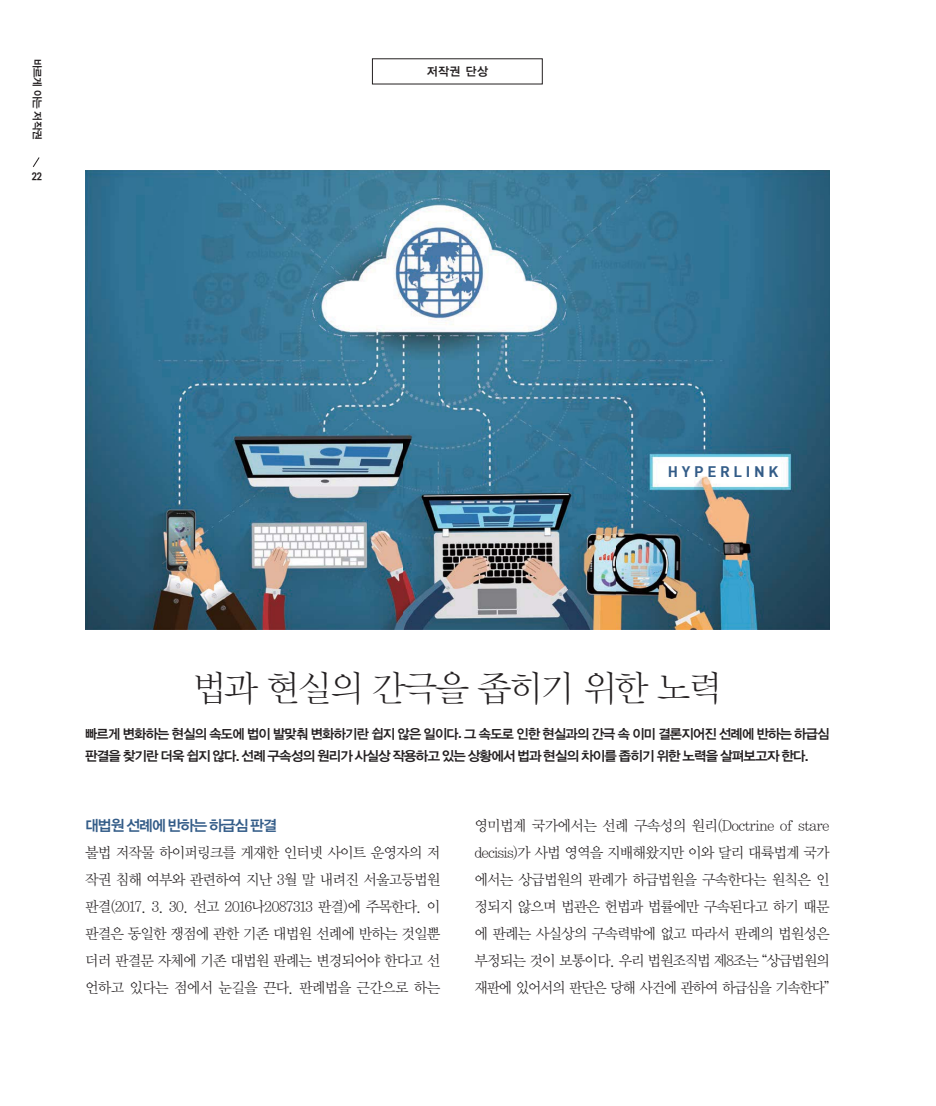
<style>
.page{position:relative;width:936px;height:1106px;background:#fff}
.page>*{position:absolute;margin:0;border:0;box-sizing:border-box;transform-origin:0 0}
.t1{font:36px "YDVY Mj O Std 11 KS Cms UHC H";letter-spacing:-.06em;color:#231f20}
.t2{font:15px "YDVYGO Std 14 KS Cms UHC H";letter-spacing:-.06em;color:#335c88}
.t3{font:15px "Dinbol";letter-spacing:.245em;color:#335c88}
.t4{font:14.7px/27px "YDVY Mj O Std 12 KS Cms UHC H";letter-spacing:-.06em;color:#231f20;text-align:justify}
.t5{font:13.5px/22.5px "YDVYGO Std 14 KS Cms UHC H";letter-spacing:-.05em;color:#231f20}
.t6{font:12px "YDVYGO Std 14 KS Cms UHC H";color:#231f20}
.t7{font:10.5px "YDVYGO Std 14 KS Cms UHC H";letter-spacing:-.04em;color:#231f20}
.t8{font:10.5px "Se N CBL KS Cms UHC H";color:#231f20}
.s1{font-family:"Dinbol"}
</style>
<div class="page">
<svg style="left:33px;top:157px;width:7px;height:10px"></svg>
<img style="left:85px;top:170px;width:744px;height:459px">
<p class="t7" style="left:42px;top:59px;width:82px;rotate:90deg">바르게 아는 저작권</p>
<p class="t8" style="left:32px;top:172px;width:12px">22</p>
<p class="t6" style="left:426px;top:66px;width:63px">저작권 단상</p>
<p class="t3" style="left:668px;top:462px;width:112px">HYPERLINK</p>
<h1 class="t1" style="left:192px;top:671px;width:531px">법과 현실의 간극을 좁히기 위한 노력</h1>
<p class="t5" style="left:85px;top:723px;width:745px">빠르게 변화하는 현실의 속도에 법이 발맞춰 변화하기란 쉽지 않은 일이다<span class="s1">.</span> 그 속도로 인한 현실과의 간극 속 이미 결론지어진 선례에 반하는 하급심 판결을 찾기란 더욱 쉽지 않다<span class="s1">.</span> 선례 구속성의 원리가 사실상 작용하고 있는 상황에서 법과 현실의 차이를 좁히기 위한 노력을 살펴보고자 한다<span class="s1">.</span></p>
<p class="t2" style="left:85px;top:819px;width:193px">대법원 선례에 반하는 하급심 판결</p>
<p class="t4" style="left:85px;top:840px;width:357px">불법 저작물 하이퍼링크를 게재한 인터넷 사이트 운영자의 저 작권 침해 여부와 관련하여 지난 3월 말 내려진 서울고등법원 판결(2017. 3. 30. 선고 2016나2087313 판결)에 주목한다. 이 판결은 동일한 쟁점에 관한 기존 대법원 선례에 반하는 것일뿐 더러 판결문 자체에 기존 대법원 판례는 변경되어야 한다고 선 언하고 있다는 점에서 눈길을 끈다. 판례법을 근간으로 하는</p>
<p class="t4" style="left:474px;top:813px;width:357px">영미법계 국가에서는 선례 구속성의 원리(Doctrine of stare decisis)가 사법 영역을 지배해왔지만 이와 달리 대륙법계 국가 에서는 상급법원의 판례가 하급법원을 구속한다는 원칙은 인 정되지 않으며 법관은 헌법과 법률에만 구속된다고 하기 때문 에 판례는 사실상의 구속력밖에 없고 따라서 판례의 법원성은 부정되는 것이 보통이다. 우리 법원조직법 제8조는 “상급법원의 재판에 있어서의 판단은 당해 사건에 관하여 하급심을 기속한다”</p>
</div>
